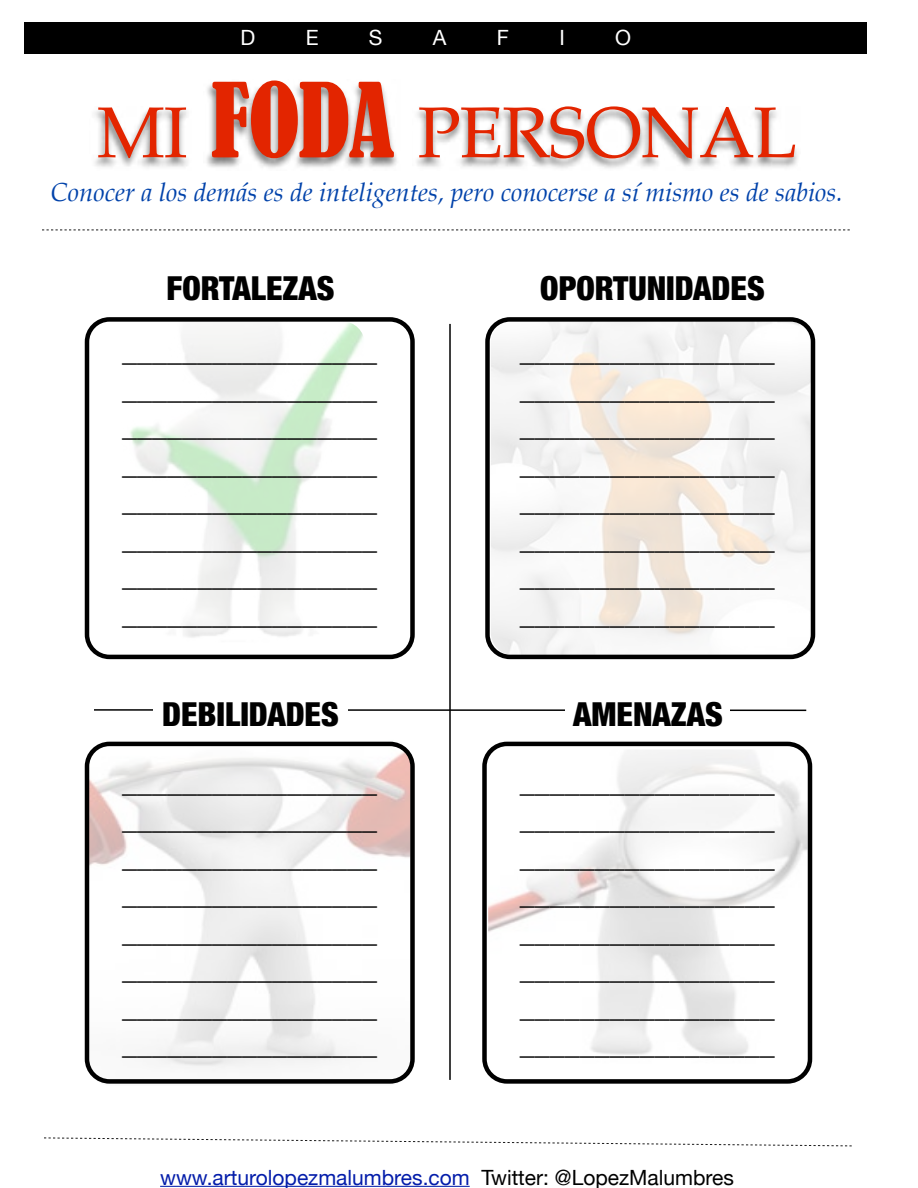
<style>
.page{position:relative;width:918px;height:1188px;background:#fff}
.page>*{position:absolute;margin:0;border:0;box-sizing:border-box;transform-origin:0 0}
.t1{font:72px "Palatino";letter-spacing:-.02em;color:#e32500}
.t2{font:900 condensed 33px "Helvetica Neue";color:#000}
.t3{font:900 condensed 30px/37.5px "Helvetica Neue";color:#000;text-align:justify}
.t4{font:italic 25.5px "Palatino";color:#0042aa}
.t5{font:21px "Helvetica Neue";color:#041daa}
.t6{font:21px "Helvetica Neue";color:#fff}
.s1{font-family:"Bernard";font-stretch:condensed;font-size:96px}
.s2{color:#000}
</style>
<div class="page">
<div style="left:24px;top:22px;width:843px;height:32px;background:#000"></div>
<img style="left:94px;top:109px;width:94px;height:59px">
<img style="left:206px;top:82px;width:191px;height:86px">
<img style="left:417px;top:108px;width:381px;height:61px">
<img style="left:84px;top:322px;width:279px;height:321px">
<img style="left:491px;top:322px;width:319px;height:332px">
<img style="left:90px;top:741px;width:320px;height:338px">
<img style="left:488px;top:749px;width:319px;height:328px">
<div style="left:85px;top:317px;width:330px;height:342px;border:4px solid #000;border-radius:22px"></div>
<div style="left:485px;top:317px;width:330px;height:342px;border:4px solid #000;border-radius:22px"></div>
<div style="left:85px;top:742px;width:330px;height:342px;border:4px solid #000;border-radius:22px"></div>
<div style="left:482px;top:742px;width:330px;height:342px;border:4px solid #000;border-radius:22px"></div>
<hr style="left:94px;top:709px;width:712px;height:2px;background:#000">
<div style="left:153px;top:694px;width:195px;height:33px;background:#fff"></div>
<div style="left:566px;top:694px;width:164px;height:33px;background:#fff"></div>
<hr style="left:449px;top:324px;width:2px;height:756px;background:#000">
<hr style="left:160px;top:1186px;width:310px;height:1px;background:#041daa">
<svg style="left:42px;top:230px;width:808px;height:1px"></svg>
<svg style="left:44px;top:1137px;width:808px;height:10px"></svg>
<p class="t6" style="left:241px;top:30px;width:16px">D</p>
<p class="t6" style="left:306px;top:30px;width:14px">E</p>
<p class="t6" style="left:369px;top:30px;width:15px">S</p>
<p class="t6" style="left:433px;top:30px;width:15px">A</p>
<p class="t6" style="left:497px;top:30px;width:14px">F</p>
<p class="t6" style="left:559px;top:30px;width:7px">I</p>
<p class="t6" style="left:615px;top:30px;width:17px">O</p>
<p class="t1" style="left:97px;top:90px;width:702px">MI <span class="s1">FODA</span> PERSONAL</p>
<p class="t4" style="left:51px;top:182px;width:793px">Conocer a los demás es de inteligentes, pero conocerse a sí mismo es de sabios.</p>
<p class="t2" style="left:166px;top:276px;width:170px">FORTALEZAS</p>
<p class="t2" style="left:540px;top:276px;width:226px">OPORTUNIDADES</p>
<p class="t3" style="left:122px;top:334px;width:256px">_________________ _________________ _________________ _________________ _________________ _________________ _________________ _________________</p>
<p class="t3" style="left:520px;top:334px;width:256px">_________________ _________________ _________________ _________________ _________________ _________________ _________________ _________________</p>
<p class="t2" style="left:162px;top:702px;width:178px">DEBILIDADES</p>
<p class="t2" style="left:573px;top:702px;width:151px">AMENAZAS</p>
<p class="t3" style="left:122px;top:764px;width:256px">_________________ _________________ _________________ _________________ _________________ _________________ _________________ _________________</p>
<p class="t3" style="left:520px;top:764px;width:256px">_________________ _________________ _________________ _________________ _________________ _________________ _________________ _________________</p>
<p class="t5" style="left:160px;top:1170px;width:575px">www.arturolopezmalumbres.com <span class="s2">Twitter: @LopezMalumbres</span></p>
</div>
